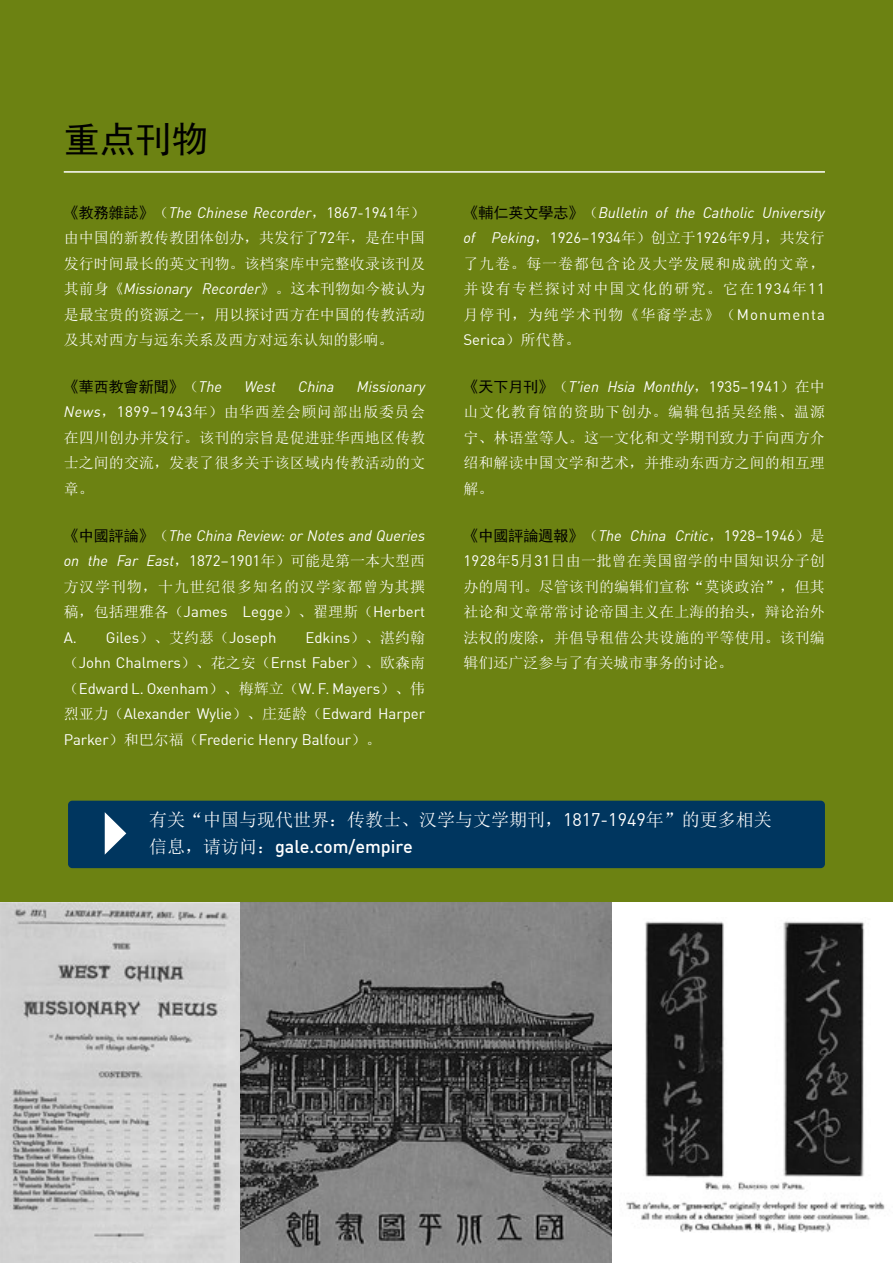
<style>
.page{position:relative;width:893px;height:1263px;background:#6c8212}
.page>*{position:absolute;margin:0;border:0;box-sizing:border-box;transform-origin:0 0}
.t1{font:36px "Sim Hei";color:#000}
.t2{font:18px "Sim Sun";color:#fff}
.t3{font:500 18px "DIN Offc";color:#fff}
.t4{font:15px/25.5px "Sim Sun";letter-spacing:.005em;color:#fff;text-align:justify}
.t5{font:italic 15px/25.5px "DIN Offc";color:#fff}
.t6{font:15px/25.5px "DIN Offc";color:#fff}
.t7{font:15px "Sim Sun";letter-spacing:.05em;color:#fff}
.t8{font:15px "Sim Hei";color:#000}
.s1{font-family:"Sim Hei";font-style:normal;color:#000}
.s2{font-family:"Sim Sun";font-style:normal}
.s3{font-style:normal}
.s4{font-family:"DIN Offc"}
.s5{font-family:"Sim Sun";color:#fff}
.s6{font-family:"DIN Offc";font-style:italic;color:#fff}
.s7{font-family:"DIN Offc";font-style:italic}
.s8{font-family:"Sim Sun"}
.s9{font-family:"Sim Sun";font-weight:400}
</style>
<div class="page">
<img style="left:0;top:902px;width:612px;height:361px">
<div style="left:612px;top:902px;width:281px;height:361px;background:#fff"></div>
<img style="left:626px;top:921px;width:259px;height:311px">
<hr style="left:64px;top:171px;width:761px;height:2px;background:#fff">
<div style="left:68px;top:801px;width:757px;height:67px;background:#00365f;border-radius:4px"></div>
<svg style="left:105px;top:812px;width:21px;height:43px"></svg>
<h1 class="t1" style="left:64px;top:121px;width:145px">重点刊物</h1>
<p class="t5" style="left:64px;top:200px;width:363px"><span class="s1">《教務雜誌》</span><span class="s2">（</span>The Chinese Recorder<span class="s2">，</span><span class="s3">1867-1941</span><span class="s2">年）</span></p>
<p class="t4" style="left:64px;top:225px;width:363px">由中国的新教传教团体创办，共发行了<span class="s4">72</span>年，是在中国发行时间最长的英文刊物。该档案库中完整收录该刊及</p>
<p class="t5" style="left:64px;top:276px;width:363px"><span class="s2">其前身《</span>Missionary Recorder<span class="s2">》。这本刊物如今被认为</span></p>
<p class="t4" style="left:64px;top:302px;width:363px">是最宝贵的资源之一，用以探讨西方在中国的传教活动及其对西方与远东关系及西方对远东认知的影响。</p>
<p class="t8" style="left:64px;top:379px;width:160px">《華西教會新聞》<span class="s5">（</span><span class="s6">The</span></p>
<p class="t5" style="left:245px;top:374px;width:33px">West</p>
<p class="t5" style="left:298px;top:374px;width:38px">China</p>
<p class="t5" style="left:357px;top:374px;width:70px">Missionary</p>
<p class="t4" style="left:64px;top:399px;width:363px"><span class="s7">News</span>，<span class="s4">1899–1943</span>年）由华西差会顾问部出版委员会在四川创办并发行。该刊的宗旨是促进驻华西地区传教士之间的交流，发表了很多关于该区域内传教活动的文章。</p>
<p class="t5" style="left:64px;top:523px;width:363px"><span class="s1">《中國評論》</span><span class="s2">（</span>The China Review: or Notes and Queries on the Far East<span class="s2">，</span><span class="s3">1872–1901</span><span class="s2">年）可能是第一本大型西</span></p>
<p class="t7" style="left:64px;top:579px;width:363px">方汉学刊物，十九世纪很多知名的汉学家都曾为其撰</p>
<p class="t6" style="left:64px;top:599px;width:363px"><span class="s8">稿，包括理雅各（</span>James Legge<span class="s8">）、翟理斯（</span>Herbert<br>A. Giles<span class="s8">）、艾约瑟（</span>Joseph</p>
<p class="t6" style="left:64px;top:625px;width:363px;text-align:justify;text-indent:242px">Edkins<span class="s8">）、湛约翰（</span>John Chalmers<span class="s8">）、花之安（</span>Ernst Faber<span class="s8">）、欧森南（</span>Edward L. Oxenham<span class="s8">）、梅辉立（</span>W. F. Mayers<span class="s8">）、伟烈亚力（</span>Alexander Wylie<span class="s8">）、庄延龄（</span>Edward Harper Parker<span class="s8">）和巴尔福（</span>Frederic Henry Balfour<span class="s8">）。</span></p>
<p class="t5" style="left:463px;top:200px;width:363px"><span class="s1">《輔仁英文學志》</span><span class="s2">（</span>Bulletin of the Catholic University of Peking<span class="s2">，</span><span class="s3">1926–1934</span><span class="s2">年）创立于</span><span class="s3">1926</span><span class="s2">年</span><span class="s3">9</span><span class="s2">月，共发行</span></p>
<p class="t4" style="left:463px;top:251px;width:363px">了九卷。每一卷都包含论及大学发展和成就的文章，并设有专栏探讨对中国文化的研究。它在<span class="s4">1934</span>年<span class="s4">11</span>月停刊，为纯学术刊物《华裔学志》（<span class="s4">Monumenta</span></p>
<p class="t6" style="left:463px;top:327px;width:118px">Serica<span class="s8">）所代替。</span></p>
<p class="t5" style="left:463px;top:374px;width:363px"><span class="s1">《天下月刊》</span><span class="s2">（</span>T’ien Hsia Monthly<span class="s2">，</span><span class="s3">1935–1941</span><span class="s2">）在中</span></p>
<p class="t4" style="left:463px;top:399px;width:363px">山文化教育馆的资助下创办。编辑包括吴经熊、温源宁、林语堂等人。这一文化和文学期刊致力于向西方介绍和解读中国文学和艺术，并推动东西方之间的相互理解。</p>
<p class="t5" style="left:463px;top:523px;width:363px"><span class="s1">《中國評論週報》</span><span class="s2">（</span>The China Critic<span class="s2">，</span><span class="s3">1928–1946</span><span class="s2">）是</span></p>
<p class="t4" style="left:463px;top:548px;width:363px"><span class="s4">1928</span>年<span class="s4">5</span>月<span class="s4">31</span>日由一批曾在美国留学的中国知识分子创办的周刊。尽管该刊的编辑们宣称“莫谈政治”，但其社论和文章常常讨论帝国主义在上海的抬头，辩论治外法权的废除，并倡导租借公共设施的平等使用。该刊编辑们还广泛参与了有关城市事务的讨论。</p>
<p class="t2" style="left:149px;top:811px;width:624px">有关“中国与现代世界：传教士、汉学与文学期刊，<span class="s4">1817-1949</span>年”的更多相关</p>
<p class="t3" style="left:149px;top:835px;width:265px"><span class="s9">信息，请访问：</span>gale.com/empire</p>
</div>
